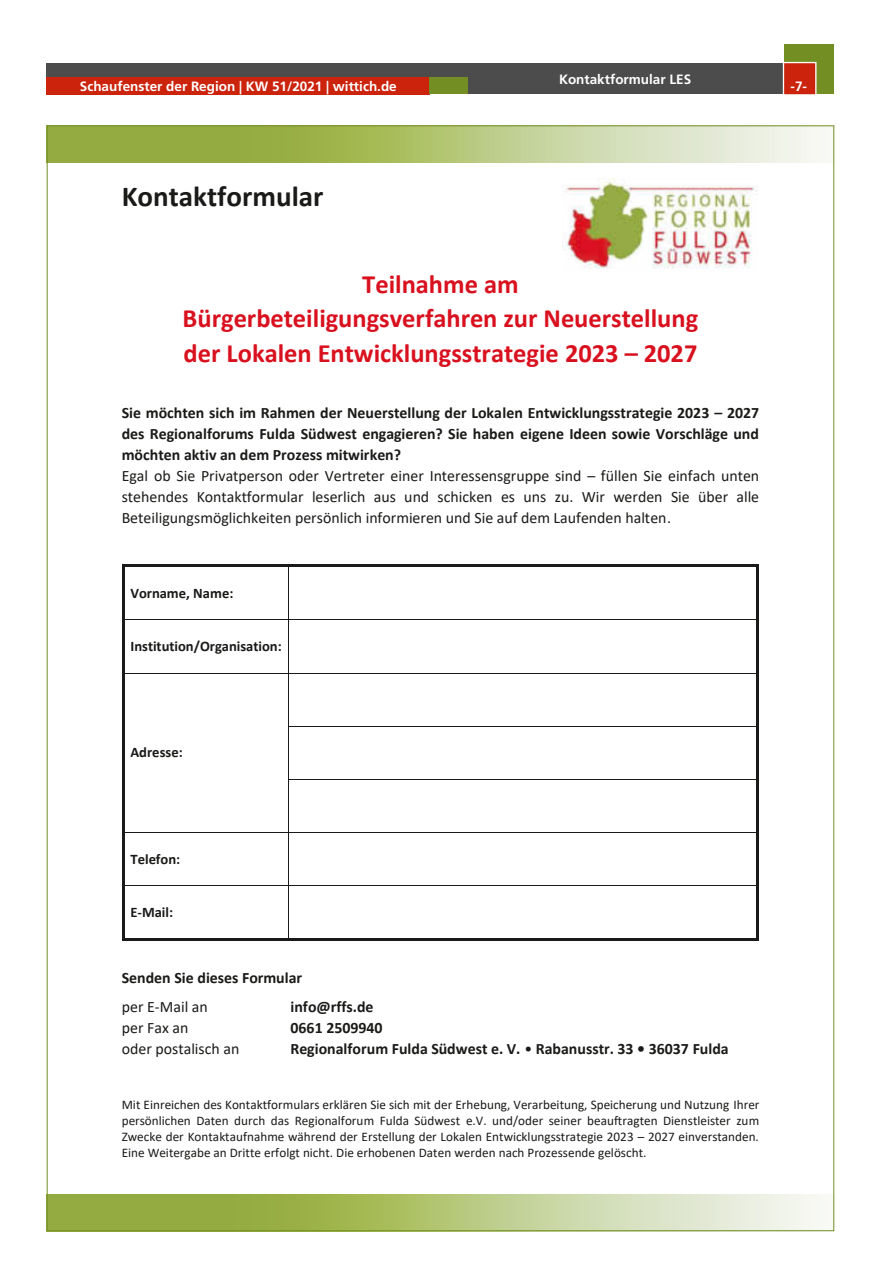
<style>
.page{position:relative;width:881px;height:1263px;background:#fff}
.page>*{position:absolute;margin:0;border:0;box-sizing:border-box;transform-origin:0 0}
.t1{font:700 28.95px "Calibri";color:#1a1a18}
.t2{font:700 26.55px/34.8px "Calibri";color:#d9111f;text-align:center}
.t3{font:700 15.9px/21px "Calibri";color:#1a1a18;text-align:justify}
.t4{font:15.9px/20.9px "Calibri";color:#1a1a18;text-align:justify}
.t5{font:700 14.55px "Calibri";color:#1a1a18}
.t6{font:700 13.5px "Frutiger LT";color:#fff}
.t7{font:13.2px/16px "Calibri";color:#1a1a18;text-align:justify}
.s1{font-weight:400}
</style>
<div class="page">
<div style="left:47px;top:63px;width:786px;height:31px;background:#4c4c4c"></div>
<div style="left:784px;top:44px;width:49px;height:50px;background:#738f23"></div>
<div style="left:782px;top:62px;width:34px;height:34px;background:#cb230c;border:1px solid #fff"></div>
<div style="left:47px;top:77px;width:382px;height:17px;background:#cb230c"></div>
<div style="left:429px;top:77px;width:38px;height:17px;background:#738f23"></div>
<img style="left:562px;top:178px;width:196px;height:91px">
<hr style="left:125px;top:564px;width:163px;height:3px;background:#1a1a18">
<hr style="left:291px;top:564px;width:464px;height:3px;background:#1a1a18">
<hr style="left:122px;top:567px;width:3px;height:53px;background:#1a1a18">
<hr style="left:288px;top:567px;width:1px;height:53px;background:#1a1a18">
<hr style="left:756px;top:567px;width:2px;height:53px;background:#1a1a18">
<hr style="left:125px;top:620px;width:163px;height:1px;background:#1a1a18">
<hr style="left:289px;top:620px;width:466px;height:1px;background:#1a1a18">
<hr style="left:122px;top:620px;width:3px;height:53px;background:#1a1a18">
<hr style="left:288px;top:620px;width:1px;height:53px;background:#1a1a18">
<hr style="left:756px;top:620px;width:2px;height:53px;background:#1a1a18">
<hr style="left:125px;top:673px;width:163px;height:1px;background:#1a1a18">
<hr style="left:289px;top:673px;width:466px;height:1px;background:#1a1a18">
<hr style="left:122px;top:673px;width:3px;height:53px;background:#1a1a18">
<hr style="left:288px;top:673px;width:1px;height:53px;background:#1a1a18">
<hr style="left:756px;top:673px;width:2px;height:53px;background:#1a1a18">
<hr style="left:289px;top:726px;width:466px;height:1px;background:#1a1a18">
<hr style="left:122px;top:726px;width:3px;height:53px;background:#1a1a18">
<hr style="left:288px;top:726px;width:1px;height:53px;background:#1a1a18">
<hr style="left:756px;top:726px;width:2px;height:53px;background:#1a1a18">
<hr style="left:289px;top:779px;width:466px;height:1px;background:#1a1a18">
<hr style="left:122px;top:780px;width:3px;height:52px;background:#1a1a18">
<hr style="left:288px;top:780px;width:1px;height:52px;background:#1a1a18">
<hr style="left:756px;top:780px;width:2px;height:52px;background:#1a1a18">
<hr style="left:125px;top:832px;width:163px;height:1px;background:#1a1a18">
<hr style="left:289px;top:832px;width:466px;height:1px;background:#1a1a18">
<hr style="left:122px;top:833px;width:3px;height:52px;background:#1a1a18">
<hr style="left:288px;top:833px;width:1px;height:52px;background:#1a1a18">
<hr style="left:756px;top:833px;width:2px;height:52px;background:#1a1a18">
<hr style="left:125px;top:885px;width:163px;height:1px;background:#1a1a18">
<hr style="left:289px;top:885px;width:466px;height:1px;background:#1a1a18">
<hr style="left:122px;top:886px;width:3px;height:52px;background:#1a1a18">
<hr style="left:125px;top:938px;width:163px;height:3px;background:#1a1a18">
<hr style="left:288px;top:886px;width:1px;height:52px;background:#1a1a18">
<hr style="left:291px;top:938px;width:464px;height:3px;background:#1a1a18">
<hr style="left:756px;top:886px;width:2px;height:52px;background:#1a1a18">
<svg style="left:49px;top:127px;width:782px;height:36px;background:#b8c882"></svg>
<svg style="left:49px;top:1194px;width:777px;height:35px;background:#b8c882"></svg>
<p class="t6" style="left:558px;top:71px;width:134px">Kontaktformular LES</p>
<p class="t6" style="left:80px;top:78px;width:318px">Schaufenster der Region | KW 51/2021 | wittich.de</p>
<p class="t6" style="left:790px;top:79px;width:18px">-7-</p>
<h1 class="t1" style="left:122px;top:176px;width:203px">Kontaktformular</h1>
<h2 class="t2" style="left:182px;top:266px;width:517px">Teilnahme am<br>Bürgerbeteiligungsverfahren zur Neuerstellung der Lokalen Entwicklungsstrategie 2023 – 2027</h2>
<p class="t3" style="left:122px;top:402px;width:638px">Sie möchten sich im Rahmen der Neuerstellung der Lokalen Entwicklungsstrategie 2023 – 2027 des Regionalforums Fulda Südwest engagieren? Sie haben eigene Ideen sowie Vorschläge und möchten aktiv an dem Prozess mitwirken?</p>
<p class="t4" style="left:122px;top:465px;width:638px">Egal ob Sie Privatperson oder Vertreter einer Interessensgruppe sind – füllen Sie einfach unten stehendes Kontaktformular leserlich aus und schicken es uns zu. Wir werden Sie über alle Beteiligungsmöglichkeiten persönlich informieren und Sie auf dem Laufenden halten.</p>
<p class="t5" style="left:130px;top:583px;width:104px">Vorname, Name:</p>
<p class="t5" style="left:130px;top:636px;width:153px">Institution/Organisation:</p>
<p class="t5" style="left:130px;top:742px;width:54px">Adresse:</p>
<p class="t5" style="left:130px;top:848px;width:51px">Telefon:</p>
<p class="t5" style="left:130px;top:902px;width:44px">E-Mail:</p>
<p class="t3" style="left:122px;top:967px;width:182px">Senden Sie dieses Formular</p>
<p class="t4" style="left:122px;top:996px;width:88px">per E-Mail an</p>
<p class="t3" style="left:290px;top:996px;width:85px">info@rffs.de</p>
<p class="t4" style="left:122px;top:1017px;width:68px">per Fax an</p>
<p class="t3" style="left:290px;top:1017px;width:94px">0661 2509940</p>
<p class="t4" style="left:122px;top:1038px;width:119px">oder postalisch an</p>
<p class="t3" style="left:290px;top:1038px;width:439px">Regionalforum Fulda Südwest e. V. <span class="s1">•</span> Rabanusstr. 33 • 36037 Fulda</p>
<p class="t7" style="left:122px;top:1096px;width:639px">Mit Einreichen des Kontaktformulars erklären Sie sich mit der Erhebung, Verarbeitung, Speicherung und Nutzung Ihrer persönlichen Daten durch das Regionalforum Fulda Südwest e.V. und/oder seiner beauftragten Dienstleister zum Zwecke der Kontaktaufnahme während der Erstellung der Lokalen Entwicklungsstrategie 2023 – 2027 einverstanden.<br>Eine Weitergabe an Dritte erfolgt nicht. Die erhobenen Daten werden nach Prozessende gelöscht.</p>
</div>
